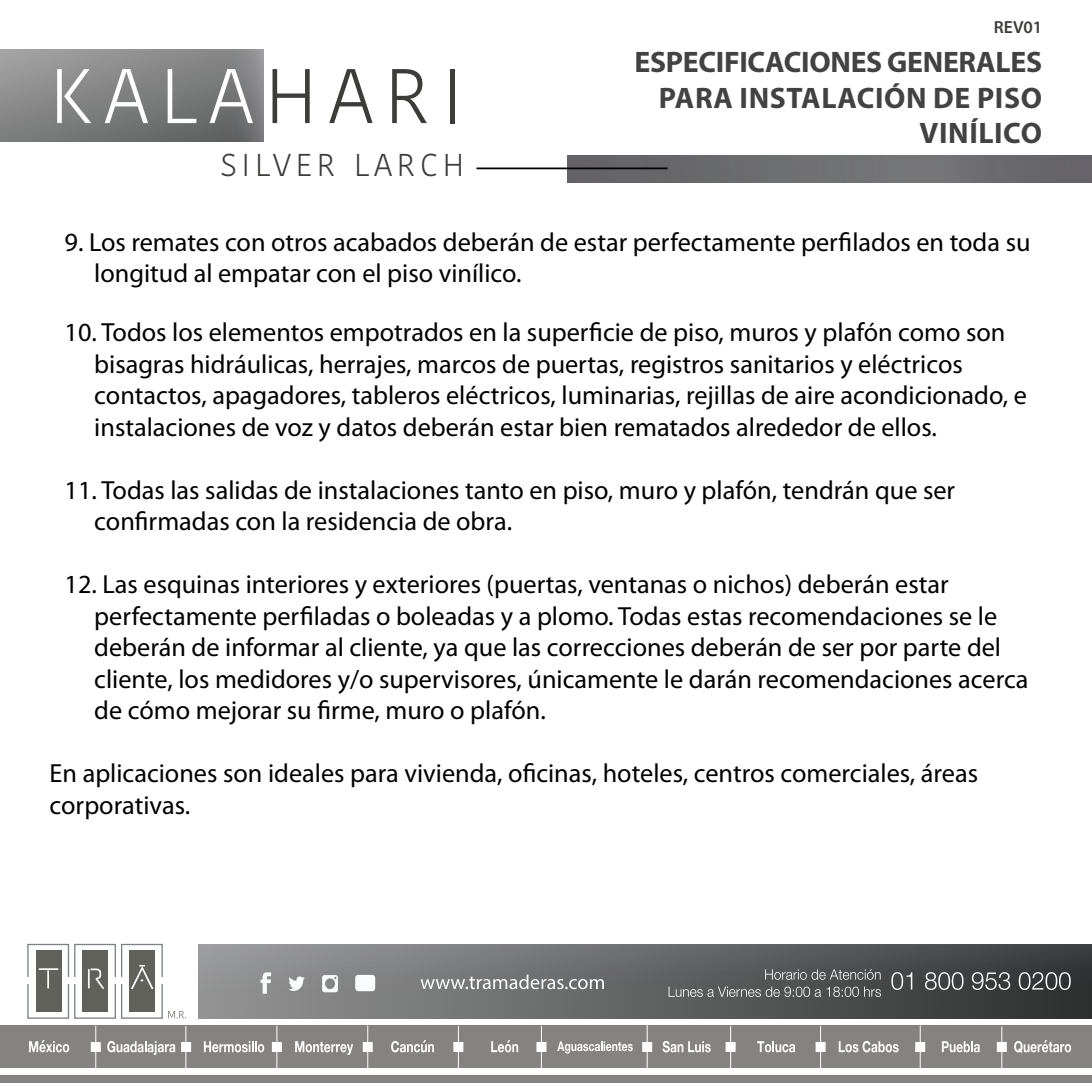
<style>
.page{position:relative;width:1092px;height:1092px;background:#fff}
.page>*{position:absolute;margin:0;border:0;box-sizing:border-box;transform-origin:0 0}
.t1{font:300 77px "Kohinoor Devanagari";letter-spacing:.15em;color:#fff}
.t2{font:300 31.5px "Kohinoor Devanagari";letter-spacing:.15em;color:#3c3c3b}
.t3{font:700 29.75px/35.7px "Myriad Pro";letter-spacing:-.01em;color:#424242;text-align:right}
.t4{font:26.25px/31.5px "Myriad Pro";color:#000}
.t5{font:600 17.5px "Myriad Pro";color:#3c3c3b}
.s1{color:#3c3c3b}
</style>
<div class="page">
<svg style="left:0;top:50px;width:263px;height:91px;background:#808081"></svg>
<svg style="left:27px;top:943px;width:159px;height:76px"></svg>
<div style="left:566px;top:155px;width:525px;height:27px;background:#6b6b6e"></div>
<hr style="left:476px;top:167px;width:191px;height:2px;background:#000">
<div style="left:0;top:1075px;width:1091px;height:8px;background:#868282"></div>
<div style="left:0;top:1025px;width:1091px;height:42px;background:#868282"></div>
<hr style="left:95px;top:1025px;width:1px;height:42px;background:#fff">
<hr style="left:185px;top:1026px;width:1px;height:42px;background:#fff">
<hr style="left:276px;top:1025px;width:1px;height:42px;background:#fff">
<hr style="left:367px;top:1025px;width:1px;height:42px;background:#fff">
<hr style="left:458px;top:1026px;width:1px;height:42px;background:#fff">
<hr style="left:541px;top:1026px;width:1px;height:42px;background:#fff">
<hr style="left:646px;top:1025px;width:1px;height:42px;background:#fff">
<hr style="left:730px;top:1026px;width:1px;height:42px;background:#fff">
<hr style="left:820px;top:1026px;width:1px;height:42px;background:#fff">
<hr style="left:919px;top:1025px;width:1px;height:42px;background:#fff">
<hr style="left:1001px;top:1026px;width:1px;height:42px;background:#fff">
<div style="left:181px;top:1041px;width:10px;height:10px;background:#fff;border:2px solid #fff"></div>
<div style="left:91px;top:1041px;width:10px;height:10px;background:#fff;border:2px solid #fff"></div>
<div style="left:363px;top:1041px;width:10px;height:10px;background:#fff;border:2px solid #fff"></div>
<div style="left:272px;top:1041px;width:10px;height:10px;background:#fff;border:2px solid #fff"></div>
<div style="left:453px;top:1041px;width:10px;height:10px;background:#fff;border:2px solid #fff"></div>
<div style="left:536px;top:1041px;width:10px;height:10px;background:#fff;border:2px solid #fff"></div>
<div style="left:642px;top:1041px;width:10px;height:10px;background:#fff;border:2px solid #fff"></div>
<div style="left:725px;top:1041px;width:10px;height:10px;background:#fff;border:2px solid #fff"></div>
<div style="left:815px;top:1041px;width:10px;height:10px;background:#fff;border:2px solid #fff"></div>
<div style="left:915px;top:1041px;width:10px;height:10px;background:#fff;border:2px solid #fff"></div>
<div style="left:996px;top:1041px;width:10px;height:10px;background:#fff;border:2px solid #fff"></div>
<svg style="left:29px;top:1040px;width:40px;height:12px"></svg>
<svg style="left:107px;top:1041px;width:68px;height:13px"></svg>
<svg style="left:204px;top:1041px;width:60px;height:11px"></svg>
<svg style="left:295px;top:1041px;width:58px;height:13px"></svg>
<svg style="left:391px;top:1040px;width:43px;height:12px"></svg>
<svg style="left:491px;top:1040px;width:27px;height:12px"></svg>
<svg style="left:557px;top:1041px;width:75px;height:12px"></svg>
<svg style="left:662px;top:1041px;width:48px;height:11px"></svg>
<svg style="left:757px;top:1041px;width:38px;height:11px"></svg>
<svg style="left:838px;top:1041px;width:60px;height:11px"></svg>
<svg style="left:941px;top:1041px;width:38px;height:11px"></svg>
<svg style="left:1014px;top:1040px;width:57px;height:13px"></svg>
<div style="left:198px;top:944px;width:893px;height:74px;background:linear-gradient(to right,#979899,#333436)"></div>
<svg style="left:891px;top:972px;width:21px;height:17px"></svg>
<svg style="left:924px;top:972px;width:39px;height:17px"></svg>
<svg style="left:971px;top:972px;width:39px;height:17px"></svg>
<svg style="left:1018px;top:972px;width:52px;height:17px"></svg>
<svg style="left:765px;top:969px;width:115px;height:10px"></svg>
<svg style="left:668px;top:986px;width:212px;height:10px;background:#717272"></svg>
<svg style="left:420px;top:974px;width:184px;height:15px;background:#949495"></svg>
<svg style="left:260px;top:972px;width:11px;height:21px"></svg>
<svg style="left:288px;top:975px;width:17px;height:16px"></svg>
<div style="left:355px;top:974px;width:20px;height:17px;background:#fafcfd;border-radius:3px"></div>
<svg style="left:322px;top:975px;width:16px;height:17px"></svg>
<h1 class="t1" style="left:50px;top:51px;width:415px">KALA<span class="s1">HARI</span></h1>
<p class="t2" style="left:220px;top:146px;width:245px">SILVER LARCH</p>
<p class="t5" style="left:993px;top:16px;width:50px">REV01</p>
<p class="t3" style="left:634px;top:44px;width:409px">ESPECIFICACIONES GENERALES<br>PARA INSTALACIÓN DE PISO<br>VINÍLICO</p>
<p class="t4" style="left:94px;top:226px;width:937px;text-indent:-30px">9. Los remates con otros acabados deberán de estar perfectamente perfilados en toda su longitud al empatar con el piso vinílico.</p>
<p class="t4" style="left:94px;top:316px;width:934px;text-indent:-30px">10. Todos los elementos empotrados en la superficie de piso, muros y plafón como son bisagras hidráulicas, herrajes, marcos de puertas, registros sanitarios y eléctricos contactos, apagadores, tableros eléctricos, luminarias, rejillas de aire acondicionado, e instalaciones de voz y datos deberán estar bien rematados alrededor de ellos.</p>
<p class="t4" style="left:94px;top:474px;width:862px;text-indent:-30px">11. Todas las salidas de instalaciones tanto en piso, muro y plafón, tendrán que ser confirmadas con la residencia de obra.</p>
<p class="t4" style="left:94px;top:568px;width:935px;text-indent:-30px">12. Las esquinas interiores y exteriores (puertas, ventanas o nichos) deberán estar perfectamente perfiladas o boleadas y a plomo. Todas estas recomendaciones se le deberán de informar al cliente, ya que las correcciones deberán de ser por parte del cliente, los medidores y/o supervisores, únicamente le darán recomendaciones acerca de cómo mejorar su firme, muro o plafón.</p>
<p class="t4" style="left:50px;top:757px;width:929px">En aplicaciones son ideales para vivienda, oficinas, hoteles, centros comerciales, áreas corporativas.</p>
</div>
